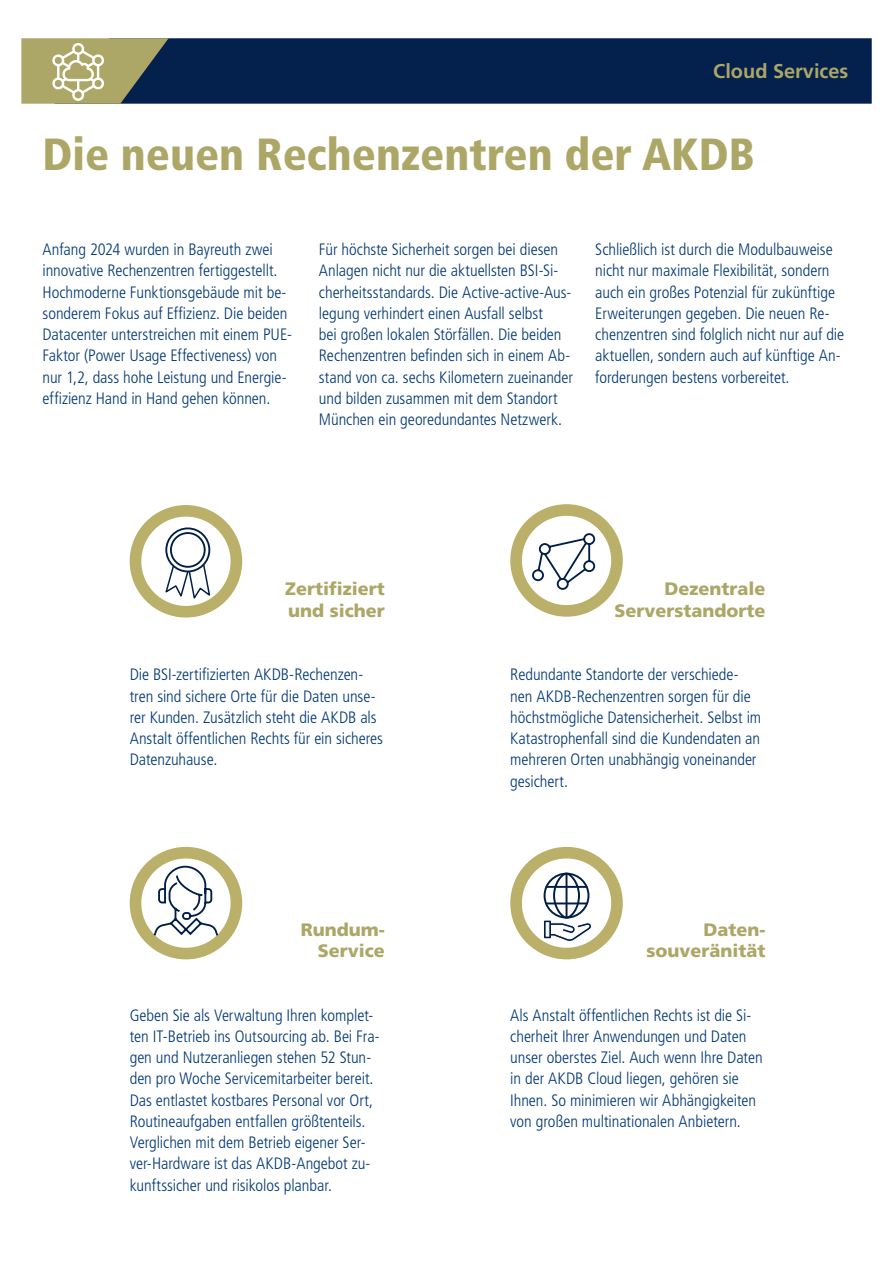
<style>
.page{position:relative;width:893px;height:1263px;background:#fff}
.page>*{position:absolute;margin:0;border:0;box-sizing:border-box;transform-origin:0 0}
.head_titel_1__Zeile_30{font:900 condensed 45px "Frutiger LT Pro";color:#aca767}
.t1{font:700 19.95px "Frutiger LT Pro";color:#aca767}
.head_between_12{font:900 18px/21.3px "Frutiger LT Pro";color:#aca767}
.copy_11{font:300 condensed 16.5px/21.3px "Frutiger LT Pro";letter-spacing:-.005em;color:#013874}
.head_between_12-2{font:300 condensed 16.5px/21.3px "Frutiger LT Pro";letter-spacing:-.005em;color:#013874}
</style>
<div class="page">
<svg style="left:130px;top:505px;width:112px;height:112px"></svg>
<svg style="left:166px;top:528px;width:43px;height:43px"></svg>
<div style="left:165px;top:527px;width:45px;height:45px;border:2px solid #001f47;border-radius:50%"></div>
<div style="left:171px;top:533px;width:34px;height:34px;background:#fff;border-radius:50%"></div>
<div style="left:170px;top:532px;width:36px;height:36px;border:2px solid #001f47;border-radius:50%"></div>
<svg style="left:130px;top:847px;width:112px;height:112px"></svg>
<svg style="left:510px;top:847px;width:113px;height:112px"></svg>
<svg style="left:510px;top:504px;width:113px;height:113px"></svg>
<div style="left:169px;top:38px;width:703px;height:66px;background:#04214d"></div>
<svg style="left:21px;top:38px;width:148px;height:66px;background:#989971"></svg>
<p class="t1" style="left:713px;top:59px;width:137px">Cloud Services</p>
<p class="head_titel_1__Zeile_30" style="left:43px;top:127px;width:713px">Die neuen Rechenzentren der AKDB</p>
<p class="copy_11" style="left:43px;top:239px;width:251px">Anfang 2024 wurden in Bayreuth zwei innovative Rechenzentren fertiggestellt.<br>Hochmoderne Funktionsgebäude mit be&shy;sonderem Fokus auf Effizienz. Die beiden Datacenter unterstreichen mit einem PUE-Faktor (Power Usage Effectiveness) von nur 1,2, dass hohe Leistung und Energie&shy;effizienz Hand in Hand gehen können.</p>
<p class="copy_11" style="left:319px;top:239px;width:256px">Für höchste Sicherheit sorgen bei diesen Anlagen nicht nur die aktuellsten BSI-Si&shy;cherheitsstandards. Die Active-active-Aus&shy;legung verhindert einen Ausfall selbst<br>bei großen lokalen Störfällen. Die beiden Rechenzentren befinden sich in einem Ab&shy;stand von ca. sechs Kilometern zueinander und bilden zusammen mit dem Standort München ein georedundantes Netzwerk.</p>
<p class="copy_11" style="left:595px;top:239px;width:250px">Schließlich ist durch die Modulbauweise nicht nur maximale Flexibilität, sondern auch ein großes Potenzial für zukünftige Erweiterungen gegeben. Die neuen Re&shy;chenzentren sind folglich nicht nur auf die aktuellen, sondern auch auf künftige An&shy;forderungen bestens vorbereitet.</p>
<p class="head_between_12" style="left:285px;top:578px;width:101px">Zertifiziert und sicher</p>
<p class="head_between_12" style="left:614px;top:578px;width:153px;text-align:right">Dezentrale<br>Serverstandorte</p>
<p class="copy_11" style="left:130px;top:664px;width:255px">Die BSI-zertifizierten AKDB-Rechenzen&shy;tren sind sichere Orte für die Daten unse&shy;rer Kunden. Zusätzlich steht die AKDB als Anstalt öffentlichen Rechts für ein sicheres Datenzuhause.</p>
<p class="head_between_12" style="left:301px;top:918px;width:86px">Rundum-</p>
<p class="head_between_12" style="left:318px;top:940px;width:68px">Service</p>
<p class="copy_11" style="left:130px;top:1004px;width:251px">Geben Sie als Verwaltung Ihren komplet&shy;ten IT-Betrieb ins Outsourcing ab. Bei Fra&shy;gen und Nutzeranliegen stehen 52 Stun&shy;den pro Woche Servicemitarbeiter bereit.<br>Das entlastet kostbares Personal vor Ort, Routineaufgaben entfallen größtenteils.<br>Verglichen mit dem Betrieb eigener Ser&shy;ver-Hardware ist das AKDB-Angebot zu&shy;kunftssicher und risikolos planbar.</p>
<p class="head_between_12-2" style="left:510px;top:664px;width:252px">Redundante Standorte der verschiede&shy;nen AKDB-Rechenzentren sorgen für die höchstmögliche Datensicherheit. Selbst im Katastrophenfall sind die Kundendaten an mehreren Orten unabhängig voneinander gesichert.</p>
<p class="head_between_12" style="left:703px;top:918px;width:63px">Daten-</p>
<p class="head_between_12" style="left:646px;top:940px;width:121px">souveränität</p>
<p class="copy_11" style="left:510px;top:1004px;width:254px">Als Anstalt öffentlichen Rechts ist die Si&shy;cherheit Ihrer Anwendungen und Daten unser oberstes Ziel. Auch wenn Ihre Daten in der AKDB Cloud liegen, gehören sie Ihnen. So minimieren wir Abhängigkeiten von großen multinationalen Anbietern.</p>
</div>
